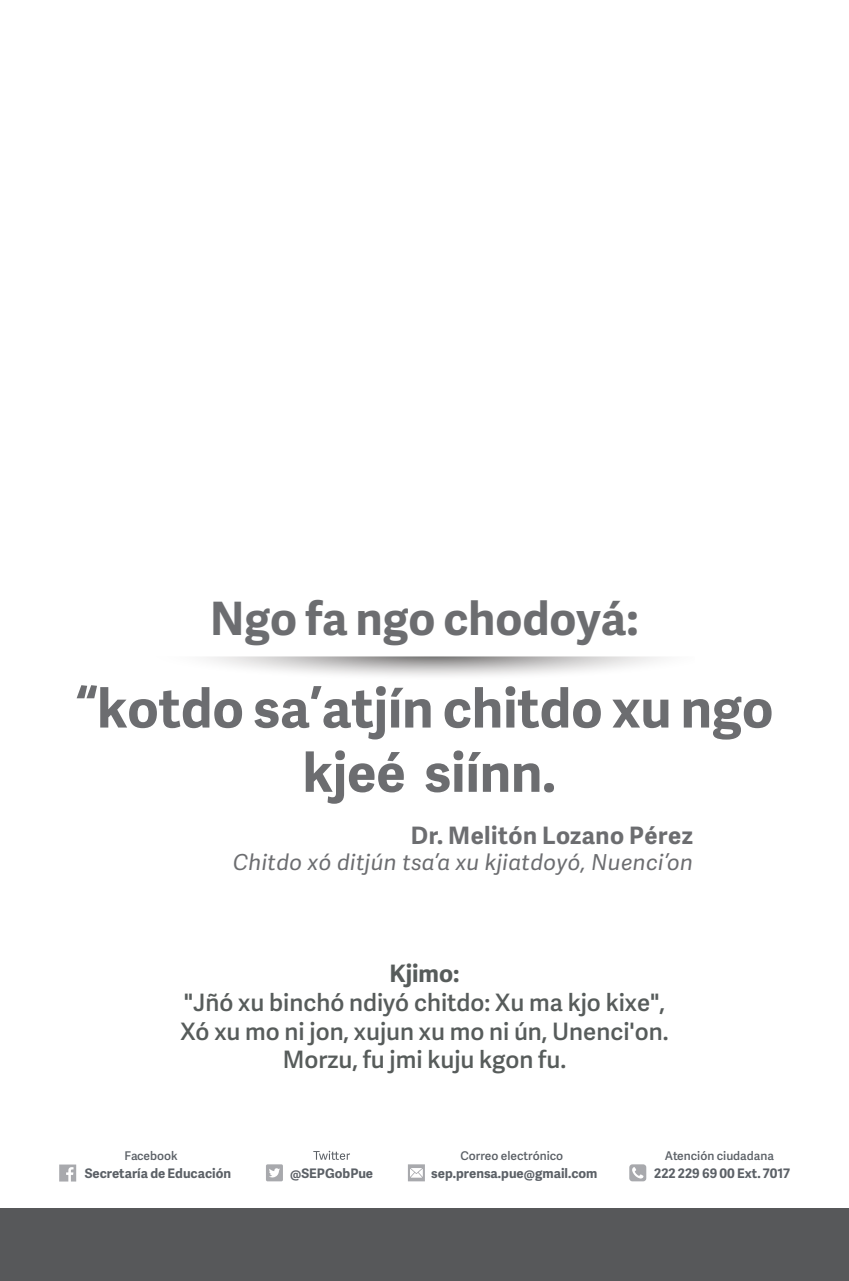
<style>
.page{position:relative;width:849px;height:1281px;background:#fff}
.page>*{position:absolute;margin:0;border:0;box-sizing:border-box;transform-origin:0 0}
.t1{font:700 53.6px/64.2px "Adelle Sans";color:#6c6d70;text-align:center}
.t2{font:700 46px "Adelle Sans";color:#6c6d70}
.t3{font:600 24px/28.8px "Adelle Sans";color:#575c5b;text-align:center}
.t4{font:700 24px "Adelle Sans";letter-spacing:.02em;color:#6c6d70}
.t5{font:700 24px "Adelle Sans";color:#575c5b}
.t6{font:italic 22px "Adelle Sans";letter-spacing:.02em;color:#6c6d70}
.t7{font:700 13.2px "Adelle Sans";color:#5b6066}
.t8{font:600 12px "Adelle Sans";color:#5b6066}
</style>
<div class="page">
<div style="left:1px;top:1208px;width:848px;height:73px;background:#57585a"></div>
<svg style="left:408px;top:1164px;width:17px;height:17px"></svg>
<svg style="left:59px;top:1164px;width:17px;height:17px"></svg>
<svg style="left:266px;top:1164px;width:17px;height:17px"></svg>
<svg style="left:629px;top:1164px;width:17px;height:17px"></svg>
<svg style="left:313px;top:1151px;width:37px;height:9px"></svg>
<svg style="left:206px;top:656px;width:455px;height:20px"></svg>
<h2 class="t2" style="left:210px;top:585px;width:430px">Ngo fa ngo chodoyá:</h2>
<h1 class="t1" style="left:76px;top:674px;width:699px">“kotdo sa’atjín chitdo xu ngo kjeé siínn.</h1>
<p class="t4" style="left:411px;top:818px;width:283px">Dr. Melitón Lozano Pérez</p>
<p class="t6" style="left:233px;top:846px;width:461px">Chitdo xó ditjún tsa’a xu kjiatdoyó, Nuenci’on</p>
<p class="t5" style="left:389px;top:956px;width:71px">Kjimo:</p>
<p class="t3" style="left:180px;top:987px;width:490px">"Jñó xu binchó ndiyó chitdo: Xu ma kjo kixe",<br>Xó xu mo ni jon, xujun xu mo ni ún, Unenci'on.<br>Morzu, fu jmi kuju kgon fu.</p>
<p class="t8" style="left:124px;top:1146px;width:55px">Facebook</p>
<p class="t8" style="left:664px;top:1146px;width:111px">Atención ciudadana</p>
<p class="t7" style="left:431px;top:1164px;width:168px">sep.prensa.pue@gmail.com</p>
<p class="t8" style="left:460px;top:1146px;width:104px">Correo electrónico</p>
<p class="t7" style="left:85px;top:1164px;width:148px">Secretaría de Educación</p>
<p class="t7" style="left:290px;top:1164px;width:84px">@SEPGobPue</p>
<p class="t7" style="left:654px;top:1164px;width:137px">222 229 69 00 Ext. 7017</p>
</div>
